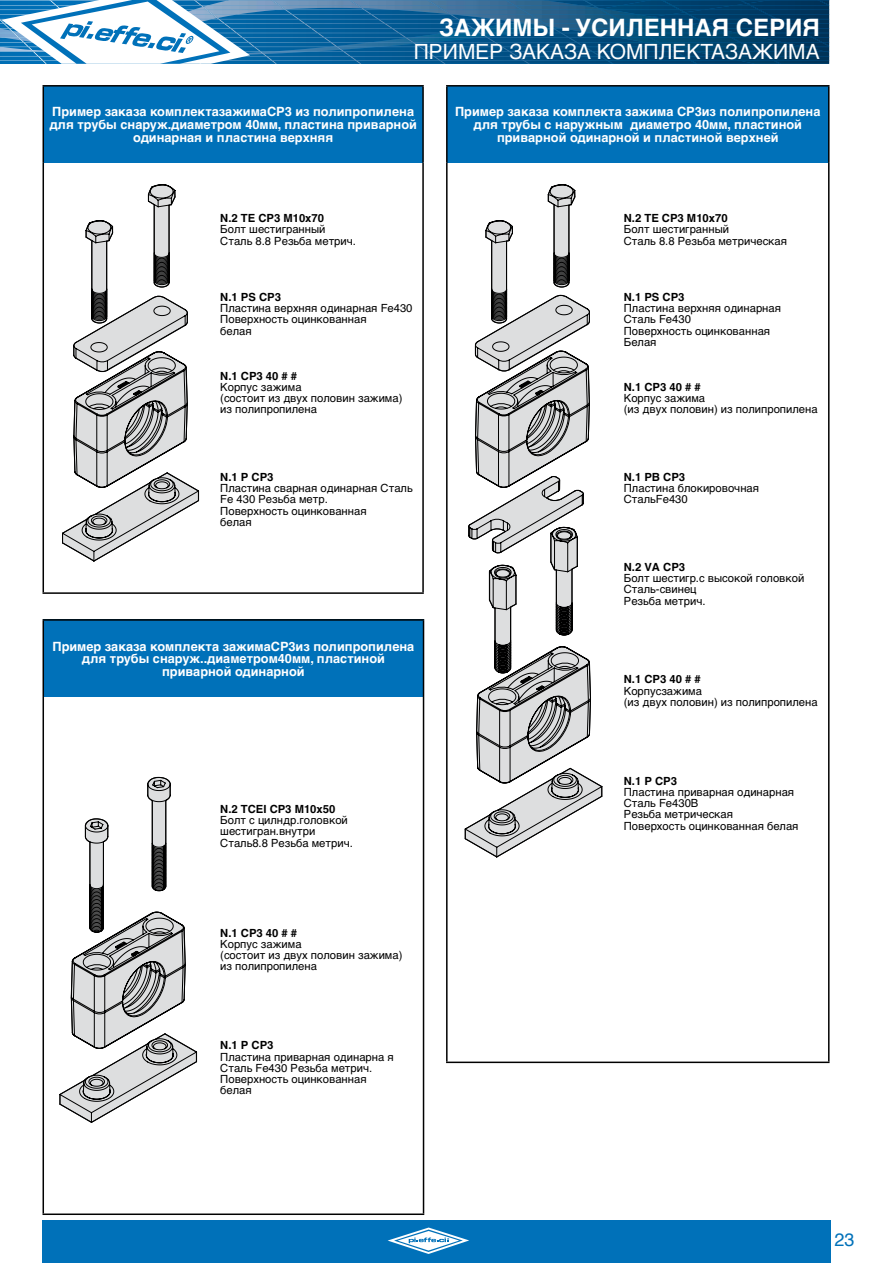
<style>
.page{position:relative;width:893px;height:1263px;background:#fff}
.page>*{position:absolute;margin:0;border:0;box-sizing:border-box;transform-origin:0 0}
.t1{font:700 24px "Helvetica Cyr";color:#fff}
.t2{font:21px "Helvetica Cyr Upright";color:#fff}
.t3{font:18px "Helvetica";color:#0071b9}
.t4{font:700 12.75px/12.8px "Helvetica Cyr";color:#fff;text-align:center}
.t5{font:11.25px/11.2px "Helvetica Cyr Upright";color:#000}
.t6{font:700 11.25px "Helvetica Cyr";color:#000}
</style>
<div class="page">
<svg style="left:0;top:0;width:829px;height:64px;background:#3776a1"></svg>
<div style="left:447px;top:86px;width:382px;height:76px;background:#0071b9"></div>
<hr style="left:446px;top:85px;width:383px;height:2px;background:#000">
<hr style="left:446px;top:87px;width:2px;height:75px;background:#000">
<hr style="left:828px;top:87px;width:1px;height:75px;background:#000">
<hr style="left:446px;top:162px;width:2px;height:899px;background:#000">
<hr style="left:828px;top:162px;width:1px;height:899px;background:#000">
<hr style="left:446px;top:1061px;width:383px;height:2px;background:#000">
<div style="left:43px;top:86px;width:380px;height:76px;background:#0071b9"></div>
<hr style="left:43px;top:85px;width:381px;height:2px;background:#000">
<hr style="left:43px;top:87px;width:1px;height:75px;background:#000">
<hr style="left:422px;top:87px;width:2px;height:75px;background:#000">
<hr style="left:43px;top:162px;width:1px;height:430px;background:#000">
<hr style="left:422px;top:162px;width:2px;height:430px;background:#000">
<hr style="left:43px;top:592px;width:381px;height:2px;background:#000">
<div style="left:43px;top:620px;width:380px;height:77px;background:#0071b9"></div>
<hr style="left:43px;top:619px;width:381px;height:2px;background:#000">
<hr style="left:43px;top:621px;width:1px;height:76px;background:#000">
<hr style="left:423px;top:621px;width:1px;height:76px;background:#000">
<hr style="left:43px;top:697px;width:1px;height:516px;background:#000">
<hr style="left:423px;top:697px;width:1px;height:516px;background:#000">
<hr style="left:43px;top:1213px;width:381px;height:2px;background:#000">
<div style="left:43px;top:1220px;width:788px;height:43px;background:#0071b9"></div>
<svg style="left:388px;top:1227px;width:81px;height:27px"></svg>
<svg style="left:42px;top:162px;width:180px;height:400px"></svg>
<svg style="left:446px;top:162px;width:180px;height:696px"></svg>
<svg style="left:42px;top:777px;width:156px;height:346px"></svg>
<h1 class="t1" style="left:439px;top:14px;width:382px">ЗАЖИМЫ - УСИЛЕННАЯ СЕРИЯ</h1>
<h2 class="t2" style="left:414px;top:39px;width:408px">ПРИМЕР ЗАКАЗА КОМПЛЕКТАЗАЖИМА</h2>
<p class="t4" style="left:49px;top:105px;width:369px">Пример заказа комплектазажимаCP3 из полипропилена для трубы снаруж.диаметром 40мм, пластина приварной одинарная и пластина верхняя</p>
<p class="t6" style="left:220px;top:212px;width:105px">N.2 TE CP3 M10x70</p>
<p class="t5" style="left:220px;top:224px;width:137px">Болт шестигранный<br>Сталь 8.8 Резьба метрич.</p>
<p class="t6" style="left:220px;top:290px;width:62px">N.1 PS CP3</p>
<p class="t5" style="left:220px;top:303px;width:194px">Пластина верхняя одинарная Fe430<br>Поверхность оцинкованная<br>белая</p>
<p class="t6" style="left:220px;top:369px;width:78px">N.1 CP3 40 # #</p>
<p class="t5" style="left:220px;top:381px;width:184px">Корпус зажима<br>(состоит из двух половин зажима) из полипропилена</p>
<p class="t6" style="left:220px;top:470px;width:55px">N.1 P CP3</p>
<p class="t5" style="left:220px;top:483px;width:194px">Пластина сварная одинарная Сталь<br>Fe 430 Резьба метр.<br>Поверхность оцинкованная<br>белая</p>
<p class="t4" style="left:52px;top:640px;width:363px">Пример заказа комплекта зажимаCP3из полипропилена для трубы снаруж..диаметром40мм, пластиной приварной одинарной</p>
<p class="t6" style="left:220px;top:802px;width:117px">N.2 TCEI CP3 M10x50</p>
<p class="t5" style="left:220px;top:815px;width:134px">Болт с цилндр.головкой шестигран.внутри<br>Сталь8.8 Резьба метрич.</p>
<p class="t6" style="left:220px;top:926px;width:78px">N.1 CP3 40 # #</p>
<p class="t5" style="left:220px;top:938px;width:184px">Корпус зажима<br>(состоит из двух половин зажима) из полипропилена</p>
<p class="t6" style="left:220px;top:1039px;width:55px">N.1 P CP3</p>
<p class="t5" style="left:220px;top:1051px;width:175px">Пластина приварная одинарна я<br>Сталь Fe430 Резьба метрич.<br>Поверхность оцинкованная белая</p>
<p class="t4" style="left:455px;top:105px;width:367px">Пример заказа комплекта зажима CP3из полипропилена для трубы с наружным диаметро 40мм, пластиной приварной одинарной и пластиной верхней</p>
<p class="t6" style="left:624px;top:212px;width:105px">N.2 TE CP3 M10x70</p>
<p class="t5" style="left:624px;top:224px;width:165px">Болт шестигранный<br>Сталь 8.8 Резьба метрическая</p>
<p class="t6" style="left:624px;top:290px;width:62px">N.1 PS CP3</p>
<p class="t5" style="left:624px;top:302px;width:159px">Пластина верхняя одинарная<br>Сталь Fe430<br>Поверхность оцинкованная<br>Белая</p>
<p class="t6" style="left:624px;top:380px;width:78px">N.1 CP3 40 # #</p>
<p class="t5" style="left:624px;top:392px;width:195px">Корпус зажима<br>(из двух половин) из полипропилена</p>
<p class="t6" style="left:624px;top:470px;width:63px">N.1 PB CP3</p>
<p class="t5" style="left:624px;top:482px;width:137px">Пластина блокировочная<br>СтальFe430</p>
<p class="t6" style="left:624px;top:560px;width:63px">N.2 VA CP3</p>
<p class="t5" style="left:624px;top:572px;width:182px">Болт шестигр.с высокой головкой<br>Сталь-свинец<br>Резьба метрич.</p>
<p class="t6" style="left:624px;top:673px;width:78px">N.1 CP3 40 # #</p>
<p class="t5" style="left:624px;top:685px;width:195px">Корпусзажима<br>(из двух половин) из полипропилена</p>
<p class="t6" style="left:624px;top:774px;width:55px">N.1 P CP3</p>
<p class="t5" style="left:624px;top:786px;width:176px">Пластина приварная одинарная<br>Сталь Fe430B<br>Резьба метрическая<br>Поверхость оцинкованная белая</p>
<h3 class="t3" style="left:834px;top:1226px;width:22px">23</h3>
</div>
